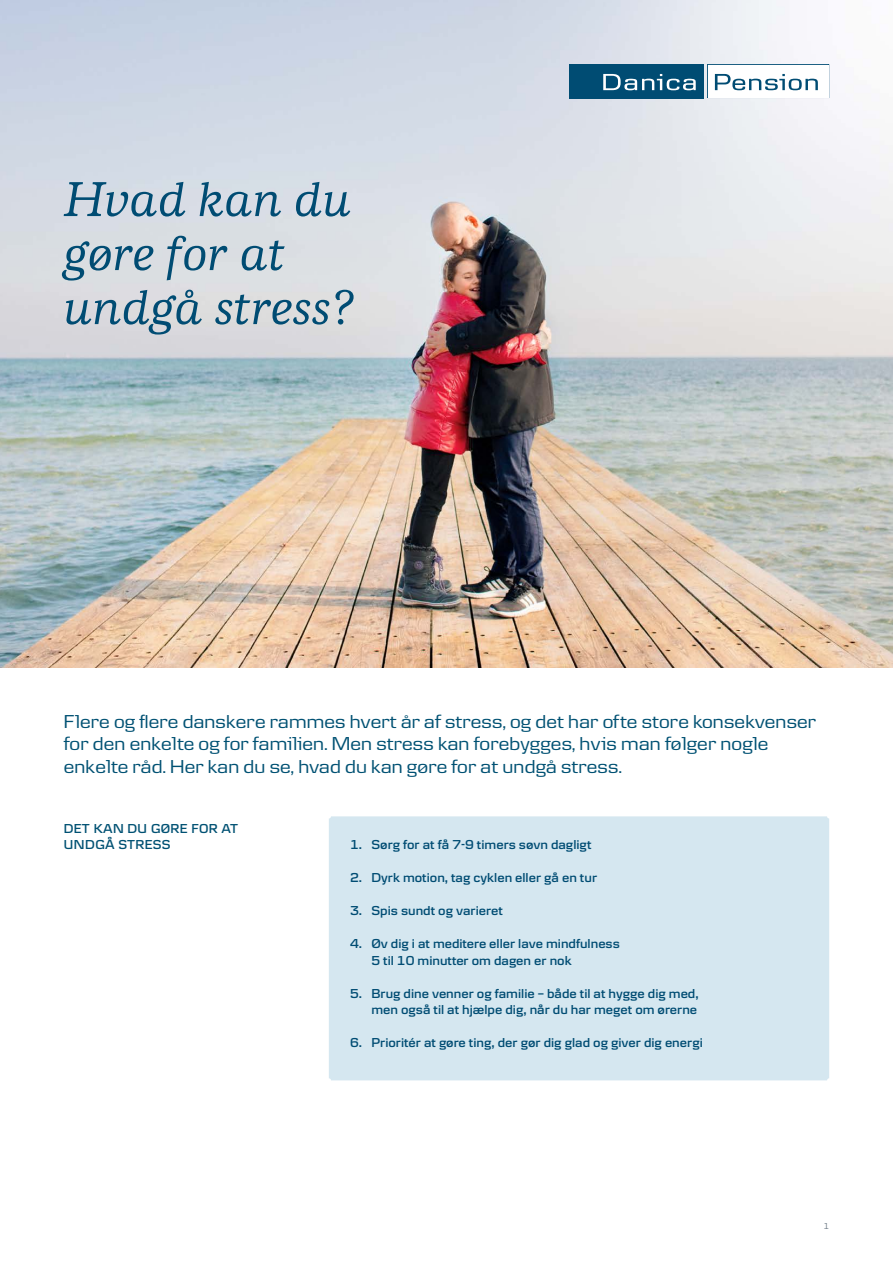
<style>
.page{position:relative;width:893px;height:1263px;background:#fff}
.page>*{position:absolute;margin:0;border:0;box-sizing:border-box;transform-origin:0 0}
.t1{font:italic 500 51px/54px "Danske Human";color:#004c73}
.t2{font:19.5px/22.5px "Danske Headline";letter-spacing:.01em;color:#005173}
.t3{font:600 13.5px/16.5px "Danske Textv 2";color:#004c73}
.t4{font:600 13.5px/16.5px "Danske Textv 2";letter-spacing:.02em;color:#005173}
.t5{font:9px "Danske Textv 2";color:#6f7c87}
</style>
<div class="page">
<div style="left:329px;top:816px;width:500px;height:264px;background:#d5e7f0;border-radius:2px"></div>
<img style="left:0;top:0;width:893px;height:668px">
<div style="left:569px;top:64px;width:135px;height:34px;background:#004c73"></div>
<svg style="left:603px;top:74px;width:93px;height:16px"></svg>
<svg style="left:707px;top:64px;width:122px;height:34px"></svg>
<h1 class="t1" style="left:64px;top:173px;width:291px">Hvad kan du gøre for at undgå stress?</h1>
<h2 class="t2" style="left:64px;top:709px;width:754px">Flere og flere danskere rammes hvert år af stress, og det har ofte store konsekvenser for den enkelte og for familien. Men stress kan forebygges, hvis man følger nogle enkelte råd. Her kan du se, hvad du kan gøre for at undgå stress.</h2>
<p class="t4" style="left:64px;top:820px;width:176px">DET KAN DU GØRE FOR AT<br>UNDGÅ STRESS</p>
<p class="t3" style="left:350px;top:836px;width:243px">1. Sørg for at få 7-9 timers søvn dagligt</p>
<p class="t3" style="left:350px;top:869px;width:249px">2. Dyrk motion, tag cyklen eller gå en tur</p>
<p class="t3" style="left:350px;top:902px;width:154px">3. Spis sundt og varieret</p>
<p class="t3" style="left:371px;top:935px;width:250px;text-indent:-21px">4. Øv dig i at meditere eller lave mindfulness<br>5 til 10 minutter om dagen er nok</p>
<p class="t3" style="left:350px;top:985px;width:350px;text-align:right">5. Brug dine venner og familie – både til at hygge dig med, men også til at hjælpe dig, når du har meget om ørerne</p>
<p class="t3" style="left:350px;top:1034px;width:354px">6. Prioritér at gøre ting, der gør dig glad og giver dig energi</p>
<p class="t5" style="left:823px;top:1221px;width:7px">1</p>
</div>
